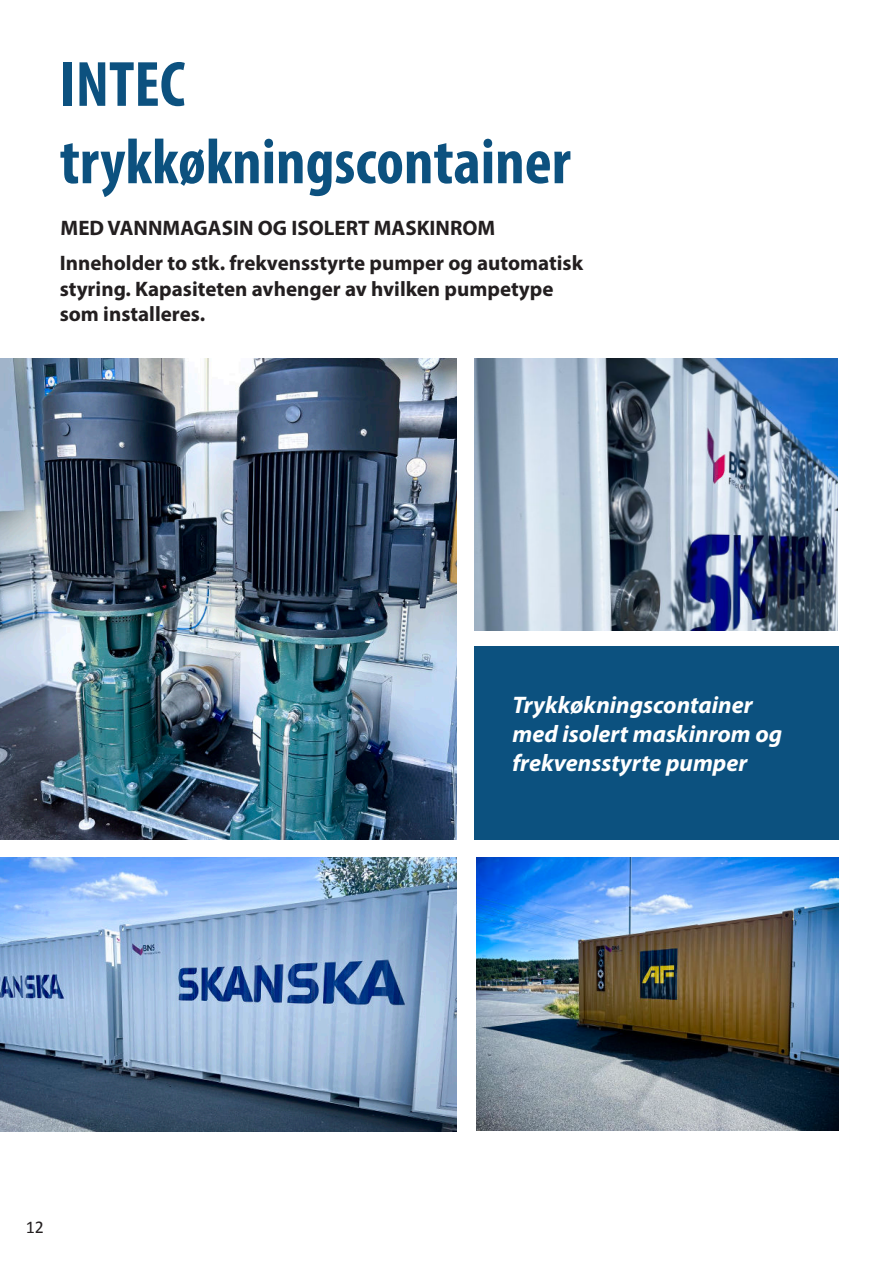
<style>
.page{position:relative;width:893px;height:1263px;background:#fff}
.page>*{position:absolute;margin:0;border:0;box-sizing:border-box;transform-origin:0 0}
.t1{font:700 condensed 64.5px/77.4px "Myriad Pro";color:#0c517f}
.t2{font:italic 700 24px/28.8px "Myriad Pro";color:#fff}
.t3{font:700 21px/35.7px "Myriad Pro";color:#231f20}
.t4{font:18px "Calibri";color:#231f20}
</style>
<div class="page">
<div style="left:475px;top:647px;width:364px;height:193px;background:#0c517f"></div>
<img style="left:0;top:858px;width:457px;height:273px">
<img style="left:0;top:358px;width:457px;height:482px">
<img style="left:475px;top:358px;width:363px;height:273px">
<img style="left:476px;top:858px;width:363px;height:272px">
<h1 class="t1" style="left:60px;top:51px;width:512px">INTEC trykkøkningscontainer</h1>
<p class="t3" style="left:60px;top:210px;width:525px">MED VANNMAGASIN OG ISOLERT MASKINROM<br>Inneholder to stk. frekvensstyrte pumper og automatisk</p>
<p class="t3" style="left:60px;top:276px;width:495px;line-height:25.2px">styring. Kapasiteten avhenger av hvilken pumpetype som installeres.</p>
<p class="t2" style="left:512px;top:693px;width:271px">Trykkøkningscontainer med isolert maskinrom og frekvensstyrte pumper</p>
<p class="t4" style="left:26px;top:1221px;width:20px">12</p>
</div>
